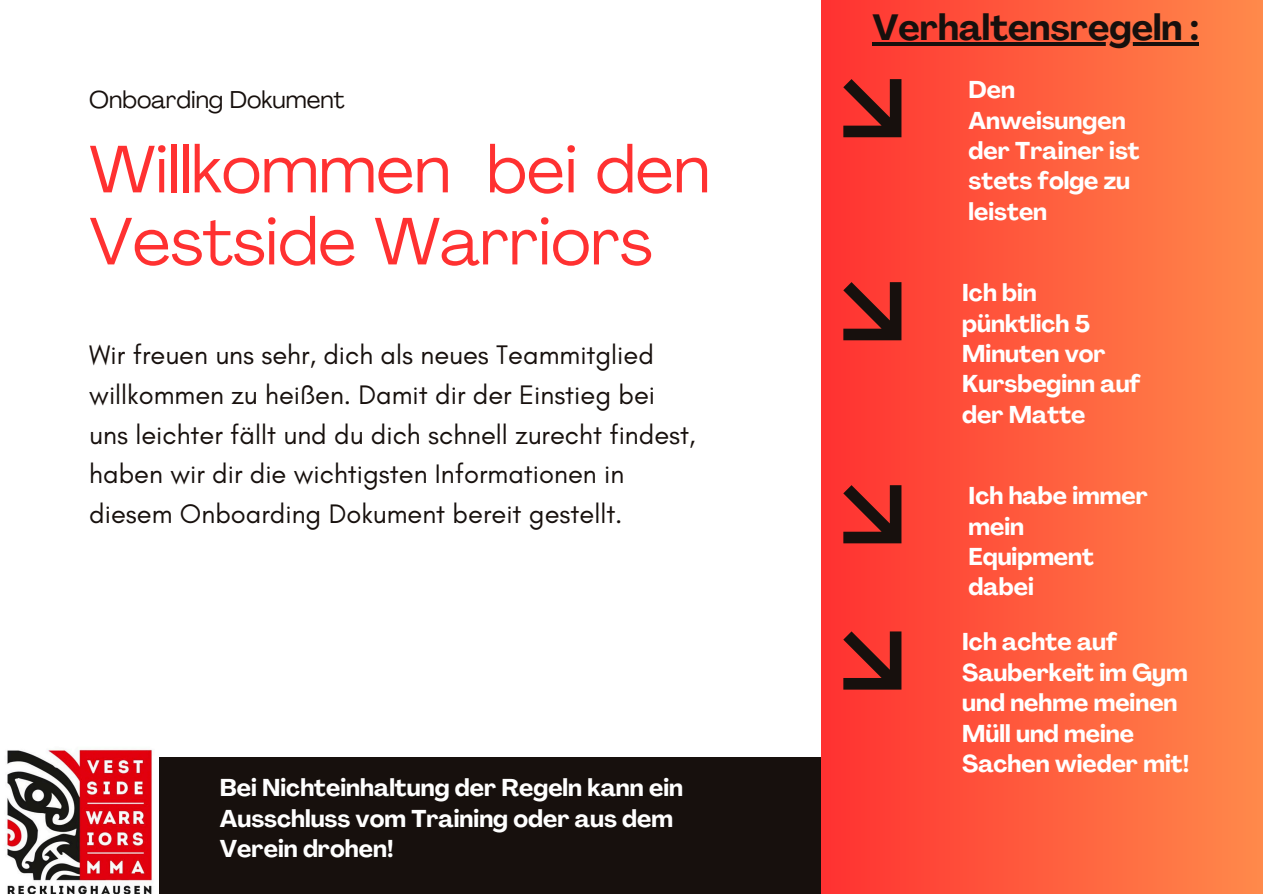
<style>
.page{position:relative;width:1263px;height:894px;background:#fff}
.page>*{position:absolute;margin:0;border:0;box-sizing:border-box;transform-origin:0 0}
.t1{font:66px/72px "Agrandir";color:#ff3131}
.t2{font:700 36px "Agrandir";color:#17100d}
.t3{font:27.3px/39.6px "Glacial Indifference";color:#17100d}
.t4{font:700 24px/30.3px "Agrandir";color:#fff}
.t5{font:24px "Agrandir";color:#17100d}
</style>
<div class="page">
<div style="left:0;top:757px;width:1263px;height:136px;background:#17100d"></div>
<div style="left:821px;top:0;width:442px;height:893px;background:linear-gradient(to right,#fe3031,#ff894b)"></div>
<img style="left:0;top:749px;width:159px;height:144px">
<hr style="left:872px;top:43px;width:327px;height:3px;background:#17100d">
<svg style="left:843px;top:79px;width:58px;height:58px;background:#80221e"></svg>
<svg style="left:843px;top:282px;width:58px;height:58px;background:#80221e"></svg>
<svg style="left:843px;top:485px;width:58px;height:58px;background:#80221e"></svg>
<svg style="left:843px;top:631px;width:58px;height:58px;background:#81231e"></svg>
<p class="t5" style="left:89px;top:90px;width:257px">Onboarding Dokument</p>
<h4 class="t1" style="left:89px;top:140px;width:622px">Willkommen bei den<br>Vestside Warriors</h4>
<p class="t3" style="left:89px;top:335px;width:608px">Wir freuen uns sehr, dich als neues Teammitglied willkommen zu heißen. Damit dir der Einstieg bei uns leichter fällt und du dich schnell zurecht findest, haben wir dir die wichtigsten Informationen in diesem Onboarding Dokument bereit gestellt.</p>
<p class="t4" style="left:220px;top:774px;width:465px">Bei Nichteinhaltung der Regeln kann ein<br>Ausschluss vom Training oder aus dem<br>Verein drohen!</p>
<h4 class="t2" style="left:872px;top:13px;width:328px">Verhaltensregeln :</h4>
<p class="t4" style="left:969px;top:77px;width:173px">Den<br>Anweisungen der Trainer ist stets folge zu leisten</p>
<p class="t4" style="left:962px;top:280px;width:180px">Ich bin pünktlich 5<br>Minuten vor<br>Kursbeginn auf der Matte</p>
<h4 class="t4" style="left:969px;top:483px;width:181px">Ich habe immer mein<br>Equipment dabei</h4>
<h4 class="t4" style="left:962px;top:629px;width:228px">Ich achte auf<br>Sauberkeit im Gym und nehme meinen<br>Müll und meine<br>Sachen wieder mit!</h4>
</div>
